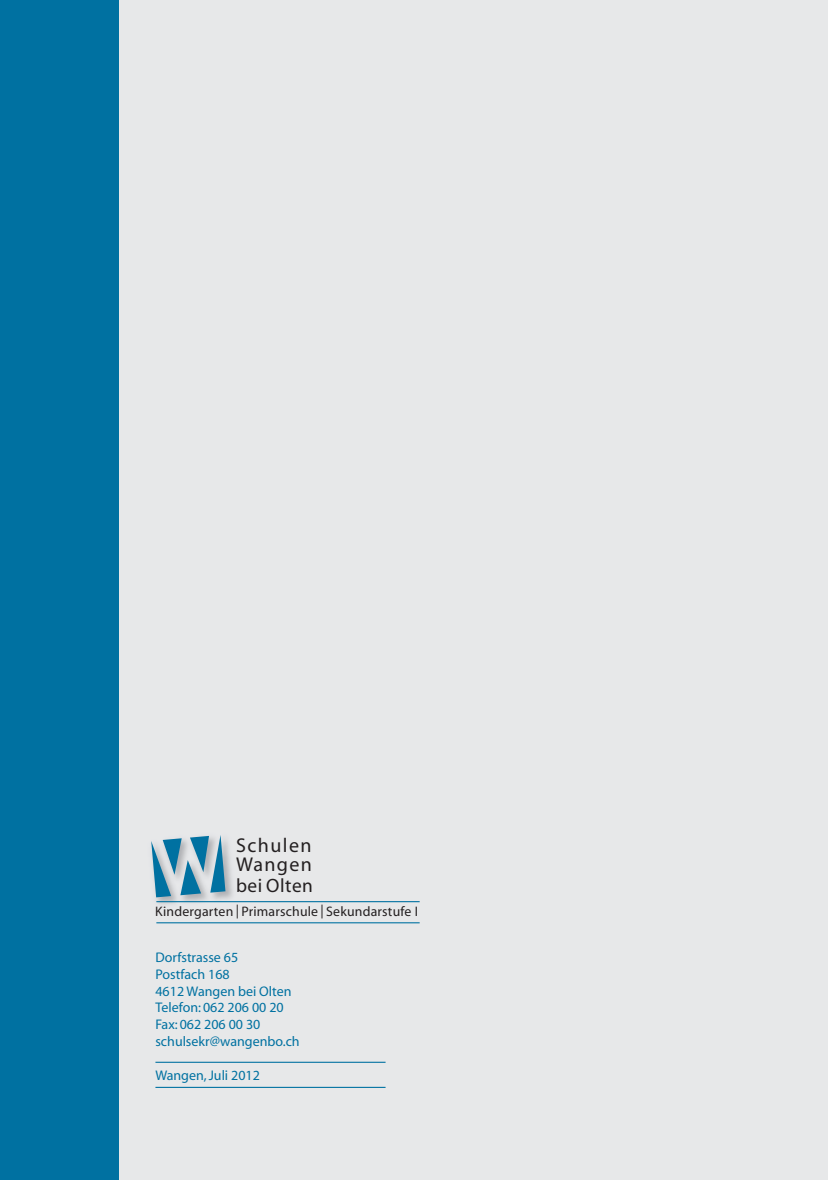
<style>
.page{position:relative;width:828px;height:1180px;background:#fff}
.page>*{position:absolute;margin:0;border:0;box-sizing:border-box;transform-origin:0 0}
.t1{font:20px/19.4px "Myriad";letter-spacing:.075em;color:#231f20}
.t2{font:19.4px "Myriad";letter-spacing:.03em;color:#231f20}
.t3{font:14px/16.8px "Myriad";color:#0071a1}
.t4{font:13.8px "Myriad";letter-spacing:.015em;color:#231f20}
</style>
<div class="page">
<div style="left:96px;top:0;width:732px;height:1179px;background:#e7e8e9"></div>
<div style="left:0;top:0;width:119px;height:1179px;background:#0071a1"></div>
<hr style="left:155px;top:1061px;width:230px;height:1px;background:#0071a1">
<hr style="left:155px;top:1086px;width:230px;height:1px;background:#0071a1">
<img style="left:156px;top:840px;width:84px;height:64px">
<svg style="left:151px;top:835px;width:74px;height:62px"></svg>
<hr style="left:156px;top:901px;width:264px;height:1px;background:#0071a1">
<hr style="left:156px;top:922px;width:264px;height:1px;background:#0071a1">
<h1 class="t1" style="left:236px;top:837px;width:77px">Schulen<br>Wangen</h1>
<h2 class="t2" style="left:236px;top:878px;width:78px">bei Olten</h2>
<p class="t4" style="left:155px;top:906px;width:264px">Kindergarten | Primarschule | Sekundarstufe I</p>
<p class="t3" style="left:155px;top:949px;width:146px">Dorfstrasse 65<br>Postfach 168<br>4612 Wangen bei Olten<br>Telefon: 062 206 00 20<br>Fax: 062 206 00 30 schulsekr@wangenbo.ch</p>
<p class="t3" style="left:155px;top:1067px;width:106px">Wangen,Juli 2012</p>
</div>
